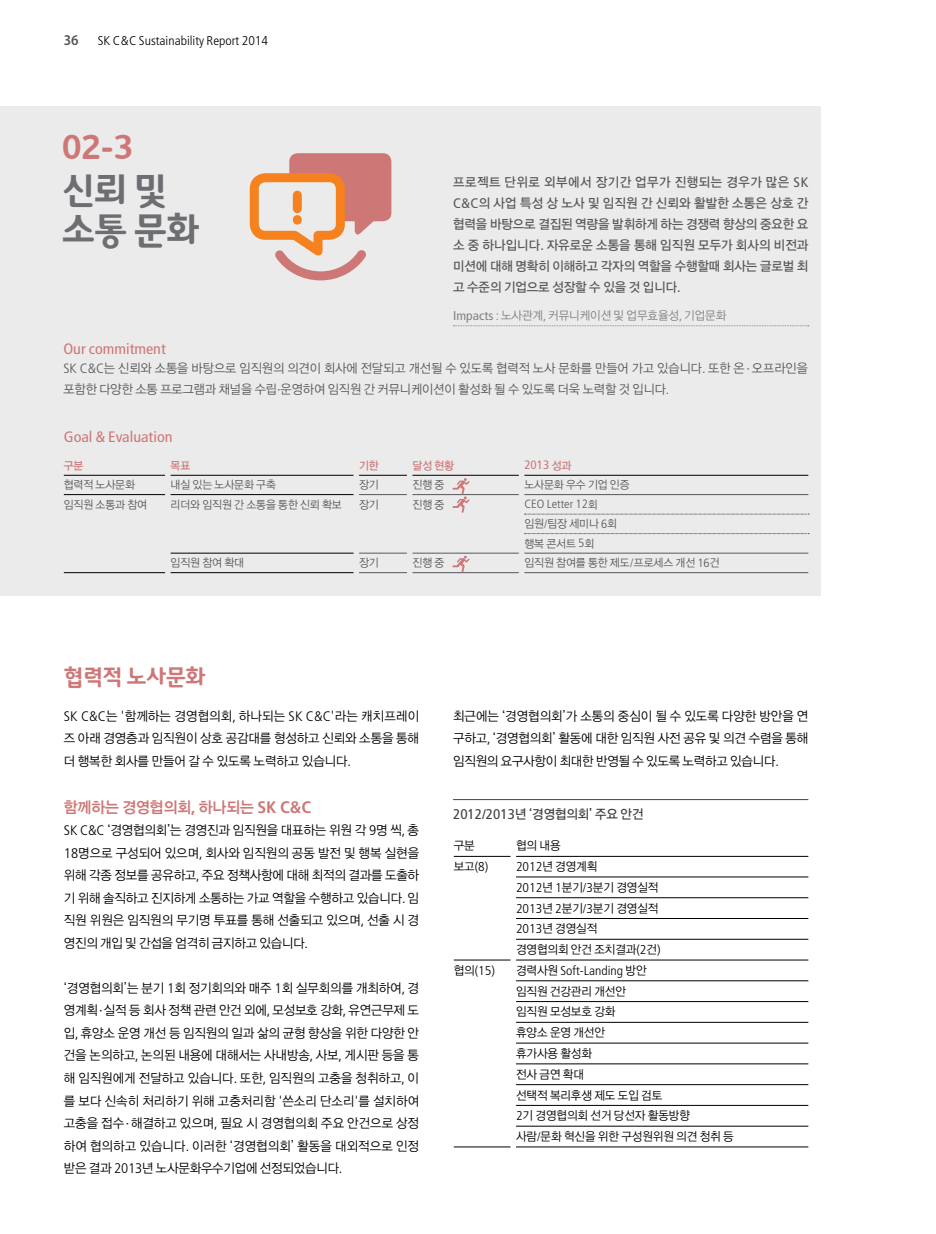
<style>
.page{position:relative;width:936px;height:1234px;background:#fff}
.page>*{position:absolute;margin:0;border:0;box-sizing:border-box;transform-origin:0 0}
.t1{font:700 36px/39.8px "Moebius Korea";color:#6d6e71}
.t2{font:700 33px "Moebius Korea";color:#ce7777}
.t3{font:700 21.75px "Moebius Korea";color:#ce7777}
.t4{font:15.75px "YDVYGO Std 14";color:#ce7777;scale:.95 1}
.t5{font:condensed 15.15px "Frutiger";color:#ce7777;scale:1.07 1}
.t6{font:600 semi-condensed 15px "Myriad Pro";color:#58585b}
.t7{font:13.05px/22.5px "YDVYGO Std 12";color:#000;text-align:justify}
.t8{font:13.05px/22.5px "YDVYGO Std 12";color:#000;text-align:justify;scale:.95 1}
.t9{font:13.05px/21px "YDVYGO Std 13";color:#58585b;text-align:justify;scale:.95 1}
.t10{font:13.05px "YDVYGO Std 13";color:#404042;scale:.95 1}
.t11{font:12.75px/21px "YDVYGO Std 12";letter-spacing:.005em;color:#58585b;scale:.95 1}
.t12{font:300 condensed 12.75px "Frutiger LT Std";color:#000;scale:1.07 1}
.t13{font:condensed 12.15px "Frutiger LT Std";color:#ce7777;scale:1.07 1}
.t14{font:12px/20.7px "YDVYGO Std 12";color:#000;scale:.95 1}
.t15{font:12px "YDVYGO Std 12";color:#808284;scale:.95 1}
.t16{font:300 condensed 11.85px "Frutiger LT Std";color:#58585b;scale:1.07 1}
.t17{font:11.25px/19.5px "YDVYGO Std 12";color:#58585b;scale:.95 1}
.t18{font:11.25px "YDVYGO Std 13";color:#ce7777;scale:.95 1}
.s1{font-family:"Frutiger";font-stretch:condensed;font-size:13.8px}
.s2{font-family:"Frutiger";font-stretch:condensed;font-size:12.75px}
.s3{font-family:"Frutiger LT Std";font-weight:300;font-stretch:condensed;font-size:12.75px}
.s4{font-family:"Frutiger LT Std";font-weight:300;font-stretch:condensed;font-size:13.5px}
.s5{font-family:"YDVYGO Std 13";font-stretch:normal;font-size:11.25px}
.s6{font-size:12px}
.s7{font-family:"YDVYGO Std 12";font-weight:400;font-stretch:normal;font-size:11.25px}
.s8{font-family:"Frutiger LT Std";font-weight:300;font-stretch:condensed;font-size:11.85px}
.s9{font-family:"Frutiger LT Std";font-weight:300;font-stretch:condensed;font-size:12px}
.s10{font-family:"Frutiger LT Std";font-weight:300;font-stretch:condensed;font-size:13.8px}
.s11{font-family:"Frutiger";font-weight:700;font-stretch:condensed;font-size:16.65px}
.s12{font-family:"Frutiger LT Std";font-weight:300;font-stretch:condensed;font-size:13.95px}
.s13{font-family:"Frutiger LT Std";font-stretch:condensed;font-size:14.1px}
.s14{font-family:"Frutiger LT Std";font-stretch:condensed;font-size:13.8px}
.s15{font-family:"YDVYGO Std 12";font-weight:400;font-stretch:normal;font-size:12px}
</style>
<div class="page">
<div style="left:0;top:106px;width:820px;height:489px;background:#ebebec"></div>
<hr style="left:64px;top:475px;width:101px;height:1px;background:#000">
<hr style="left:64px;top:494px;width:101px;height:1px;background:#000">
<hr style="left:64px;top:572px;width:101px;height:1px;background:#000">
<hr style="left:171px;top:475px;width:182px;height:1px;background:#000">
<hr style="left:171px;top:494px;width:182px;height:1px;background:#000">
<hr style="left:171px;top:552px;width:182px;height:1px;background:#000">
<hr style="left:171px;top:572px;width:182px;height:1px;background:#000">
<hr style="left:524px;top:475px;width:284px;height:1px;background:#000">
<hr style="left:524px;top:494px;width:284px;height:1px;background:#58585b">
<svg style="left:524px;top:513px;width:285px;height:1px"></svg>
<svg style="left:524px;top:533px;width:285px;height:1px"></svg>
<hr style="left:524px;top:552px;width:284px;height:1px;background:#58585b">
<hr style="left:524px;top:572px;width:284px;height:1px;background:#58585b">
<hr style="left:359px;top:475px;width:48px;height:1px;background:#000">
<hr style="left:359px;top:494px;width:48px;height:1px;background:#58585b">
<hr style="left:359px;top:552px;width:48px;height:1px;background:#58585b">
<hr style="left:359px;top:572px;width:48px;height:1px;background:#58585b">
<hr style="left:412px;top:475px;width:107px;height:1px;background:#000">
<hr style="left:412px;top:494px;width:107px;height:1px;background:#58585b">
<hr style="left:412px;top:552px;width:107px;height:1px;background:#58585b">
<hr style="left:412px;top:572px;width:107px;height:1px;background:#58585b">
<svg style="left:452px;top:478px;width:17px;height:34px"></svg>
<svg style="left:452px;top:555px;width:17px;height:17px"></svg>
<svg style="left:453px;top:325px;width:355px;height:1px"></svg>
<hr style="left:453px;top:799px;width:355px;height:1px;background:#404042">
<hr style="left:454px;top:855px;width:56px;height:1px;background:#000">
<hr style="left:454px;top:959px;width:56px;height:1px;background:#000">
<hr style="left:454px;top:1146px;width:56px;height:1px;background:#000">
<hr style="left:516px;top:855px;width:292px;height:1px;background:#000">
<hr style="left:516px;top:876px;width:292px;height:1px;background:#000">
<hr style="left:516px;top:897px;width:292px;height:1px;background:#000">
<hr style="left:516px;top:918px;width:292px;height:1px;background:#000">
<hr style="left:516px;top:938px;width:292px;height:1px;background:#000">
<hr style="left:516px;top:959px;width:292px;height:1px;background:#000">
<hr style="left:516px;top:980px;width:292px;height:1px;background:#000">
<hr style="left:516px;top:1001px;width:292px;height:1px;background:#000">
<hr style="left:516px;top:1021px;width:292px;height:1px;background:#000">
<hr style="left:516px;top:1042px;width:292px;height:1px;background:#000">
<hr style="left:516px;top:1063px;width:292px;height:1px;background:#000">
<hr style="left:516px;top:1084px;width:292px;height:1px;background:#000">
<hr style="left:516px;top:1104px;width:292px;height:1px;background:#000">
<hr style="left:516px;top:1125px;width:292px;height:1px;background:#000">
<hr style="left:516px;top:1146px;width:292px;height:1px;background:#000">
<div style="left:289px;top:153px;width:102px;height:68px;background:#ce7777;border-radius:9px"></div>
<svg style="left:249px;top:169px;width:128px;height:112px"></svg>
<p class="t6" style="left:64px;top:31px;width:16px">36</p>
<p class="t12" style="left:98px;top:33px;width:161px">SK C&amp;C Sustainability Report 2014</p>
<h2 class="t2" style="left:62px;top:130px;width:73px">02-3</h2>
<h1 class="t1" style="left:62px;top:170px;width:138px">신뢰 및 소통 문화</h1>
<p class="t9" style="left:453px;top:171px;width:375px">프로젝트 단위로 외부에서 장기간 업무가 진행되는 경우가 많은 <span class="s1">SK C&amp;C</span>의 사업 특성 상 노사 및 임직원 간 신뢰와 활발한 소통은 상호 간 협력을 바탕으로 결집된 역량을 발휘하게 하는 경쟁력 향상의 중요한 요 소 중 하나입니다<span class="s1">.</span> 자유로운 소통을 통해 임직원 모두가 회사의 비전과 미션에 대해 명확히 이해하고 각자의 역할을 수행할때 회사는 글로벌 최 고 수준의 기업으로 성장할 수 있을 것 입니다<span class="s1">.</span></p>
<p class="t15" style="left:453px;top:309px;width:289px"><span class="s2">Impacts</span> <span class="s3">:</span> 노사관계<span class="s3">,</span> 커뮤니케이션 및 업무효율성<span class="s3">,</span> 기업문화</p>
<p class="t5" style="left:63px;top:339px;width:97px">Our commitment</p>
<p class="t11" style="left:63px;top:358px;width:785px"><span class="s4">SK C&amp;C</span>는 신뢰와 소통을 바탕으로 임직원의 의견이 회사에 전달되고 개선될 수 있도록 협력적 노사 문화를 만들어 가고 있습니다<span class="s4">.</span> 또한 온 <span class="s4">·</span> 오프라인을 포함한 다양한 소통 프로그램과 채널을 수립<span class="s4">·</span>운영하여 임직원 간 커뮤니케이션이 활성화 될 수 있도록 더욱 노력할 것 입니다<span class="s4">.</span></p>
<p class="t5" style="left:64px;top:428px;width:103px">Goal &amp; Evaluation</p>
<p class="t18" style="left:64px;top:459px;width:22px">구분</p>
<p class="t17" style="left:64px;top:475px;width:89px">협력적 노사문화 임직원 소통과 참여</p>
<p class="t18" style="left:171px;top:459px;width:22px">목표</p>
<p class="t17" style="left:171px;top:475px;width:182px">내실 있는 노사문화 구축<br>리더와 임직원 간 소통을 통한 신뢰 확보</p>
<p class="t18" style="left:359px;top:459px;width:22px">기한</p>
<p class="t17" style="left:359px;top:475px;width:22px">장기 장기</p>
<p class="t18" style="left:412px;top:459px;width:45px">달성 현황</p>
<p class="t17" style="left:412px;top:475px;width:35px">진행중 진행중</p>
<p class="t17" style="left:171px;top:553px;width:79px">임직원 참여 확대</p>
<p class="t17" style="left:359px;top:553px;width:22px">장기</p>
<p class="t17" style="left:412px;top:553px;width:35px">진행중</p>
<h3 class="t3" style="left:64px;top:664px;width:143px">협력적 노사문화</h3>
<p class="t13" style="left:524px;top:458px;width:45px">2013 <span class="s5">성과</span></p>
<p class="t17" style="left:524px;top:475px;width:112px">노사문화 우수 기업 인증</p>
<p class="t16" style="left:524px;top:497px;width:70px">CEO Letter <span class="s6">12</span><span class="s7">회</span></p>
<p class="t17" style="left:524px;top:514px;width:207px">임원<span class="s8">/</span>팀장 세미나 <span class="s9">6</span>회<br>행복 콘서트 <span class="s9">5</span>회<br>임직원 참여를 통한 제도<span class="s8">/</span>프로세스 개선 <span class="s9">16</span>건</p>
<p class="t8" style="left:64px;top:704px;width:375px"><span class="s10">SK C&amp;C</span>는 <span class="s10">'</span>함께하는 경영협의회<span class="s10">,</span> 하나되는 <span class="s10">SK C&amp;C'</span>라는 캐치프레이 즈 아래 경영층과 임직원이 상호 공감대를 형성하고 신뢰와 소통을 통해 더 행복한 회사를 만들어 갈 수 있도록 노력하고 있습니다<span class="s10">.</span></p>
<p class="t4" style="left:64px;top:799px;width:262px">함께하는 경영협의회<span class="s11">,</span> 하나되는 <span class="s11">SK C&amp;C</span></p>
<p class="t7" style="left:64px;top:819px;width:357px"><span class="s10">SK C&amp;C</span> ‘경영협의회’는 경영진과 임직원을 대표하는 위원 각 <span class="s12">9</span>명 씩<span class="s10">,</span> 총 <span class="s12">18</span>명으로 구성되어 있으며<span class="s10">,</span> 회사와 임직원의 공동 발전 및 행복 실현을 위해 각종 정보를 공유하고<span class="s10">,</span> 주요 정책사항에 대해 최적의 결과를 도출하 기 위해 솔직하고 진지하게 소통하는 가교 역할을 수행하고 있습니다<span class="s10">.</span> 임 직원 위원은 임직원의 무기명 투표를 통해 선출되고 있으며<span class="s10">,</span> 선출 시 경 영진의 개입 및 간섭을 엄격히 금지하고 있습니다<span class="s10">.</span></p>
<p class="t7" style="left:64px;top:976px;width:357px">‘경영협의회’는 분기 <span class="s12">1</span>회 정기회의와 매주 <span class="s12">1</span>회 실무회의를 개최하여<span class="s10">,</span> 경 영계획 <span class="s10">·</span> 실적 등 회사 정책 관련 안건 외에<span class="s10">,</span> 모성보호 강화<span class="s10">,</span> 유연근무제 도 입<span class="s10">,</span> 휴양소 운영 개선 등 임직원의 일과 삶의 균형 향상을 위한 다양한 안 건을 논의하고<span class="s10">,</span> 논의된 내용에 대해서는 사내방송<span class="s10">,</span> 사보<span class="s10">,</span> 게시판 등을 통 해 임직원에게 전달하고 있습니다<span class="s10">.</span> 또한<span class="s10">,</span> 임직원의 고충을 청취하고<span class="s10">,</span> 이 를 보다 신속히 처리하기 위해 고충처리함 <span class="s10">'</span>쓴소리 단소리<span class="s10">'</span>를 설치하여 고충을 접수 <span class="s10">·</span> 해결하고 있으며<span class="s10">,</span> 필요 시 경영협의회 주요 안건으로 상정 하여 협의하고 있습니다<span class="s10">.</span> 이러한 ‘경영협의회’ 활동을 대외적으로 인정 받은 결과 <span class="s12">2013</span>년 노사문화우수기업에 선정되었습니다<span class="s10">.</span></p>
<p class="t8" style="left:453px;top:704px;width:375px">최근에는 ‘경영협의회’가 소통의 중심이 될 수 있도록 다양한 방안을 연 구하고<span class="s10">,</span> ‘경영협의회’ 활동에 대한 임직원 사전 공유 및 의견 수렴을 통해 임직원의 요구사항이 최대한 반영될 수 있도록 노력하고 있습니다<span class="s10">.</span></p>
<p class="t10" style="left:453px;top:807px;width:202px"><span class="s13">2012</span><span class="s14">/</span><span class="s13">2013</span>년 ‘경영협의회’ 주요 안건</p>
<p class="t14" style="left:454px;top:835px;width:24px">구분</p>
<p class="t12" style="left:454px;top:859px;width:34px"><span class="s15">보고</span>(8)</p>
<p class="t14" style="left:516px;top:835px;width:153px">협의 내용<br><span class="s3">2012</span>년 경영계획<br><span class="s3">2012</span>년 <span class="s3">1</span>분기<span class="s3">/3</span>분기 경영실적<br><span class="s3">2013</span>년 <span class="s3">2</span>분기<span class="s3">/3</span>분기 경영실적<br><span class="s3">2013</span>년 경영실적<br>경영협의회 안건 조치결과<span class="s3">(2</span>건<span class="s3">)</span></p>
<p class="t12" style="left:516px;top:962px;width:123px"><span class="s15">경력사원</span> Soft-Landing <span class="s15">방안</span></p>
<p class="t14" style="left:516px;top:980px;width:230px">임직원 건강관리 개선안<br>임직원 모성보호 강화<br>휴양소 운영 개선안<br>휴가사용 활성화<br>전사 금연 확대<br>선택적 복리후생 제도 도입 검토<br><span class="s3">2</span>기 경영협의회 선거 당선자 활동방향 사람<span class="s3">/</span>문화 혁신을 위한 구성원위원 의견 청취 등</p>
<p class="t12" style="left:454px;top:962px;width:40px"><span class="s15">협의</span>(15)</p>
</div>
